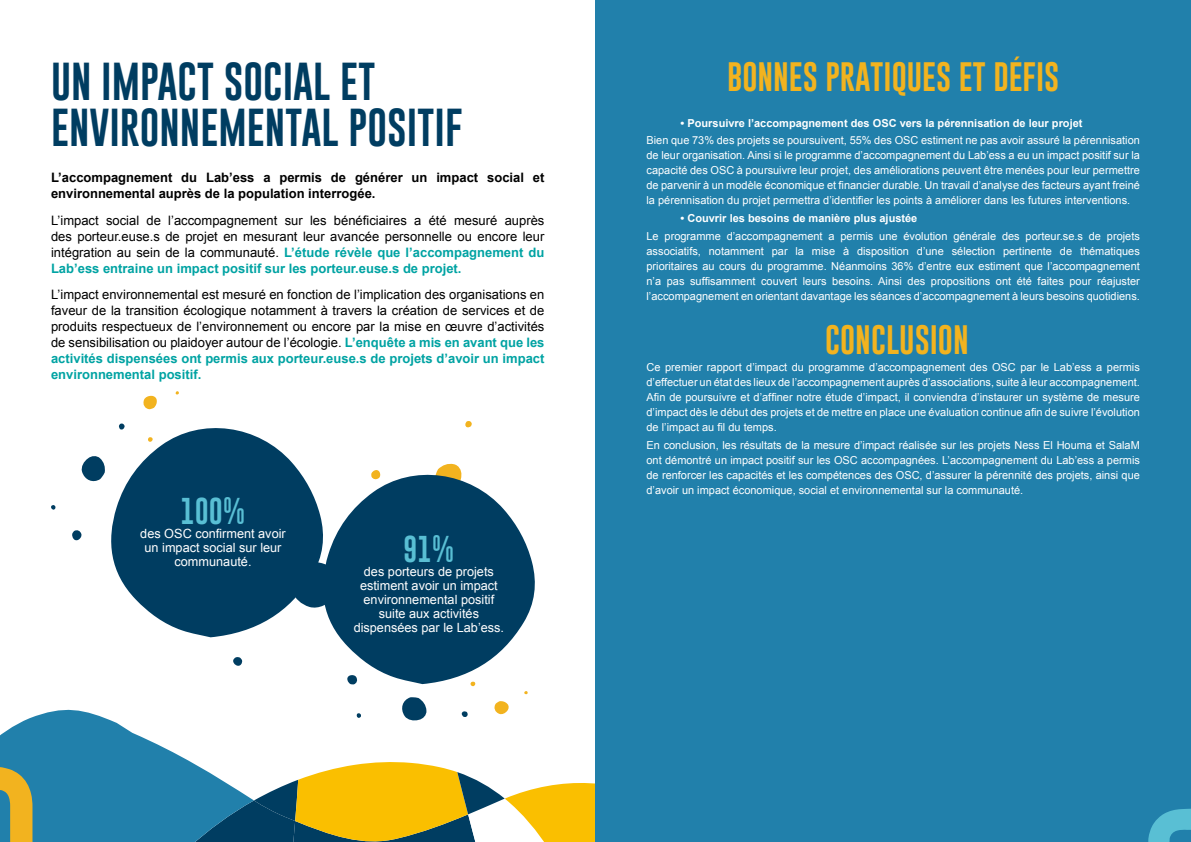
<style>
.page{position:relative;width:1191px;height:842px;background:#fff}
.page>*{position:absolute;margin:0;border:0;box-sizing:border-box;transform-origin:0 0}
.t1{font:39px/45.8px "Gobold Uplow";color:#003d61}
.t2{font:30px "Gobold Uplow";color:#f2b31f}
.t3{font:27.3px "Gobold Uplow";color:#59bfd4}
.t4{font:13px/16px "Arial";color:#000;text-align:justify}
.t5{font:700 13px/16px "Arial";color:#000}
.t6{font:12.7px/14px "Arial";color:#fff;text-align:center}
.t7{font:11px/15px "Arial";color:#fff;text-align:justify}
.t8{font:700 11px "Arial";color:#fff}
.s1{font-weight:700;color:#00a3a3}
</style>
<div class="page">
<svg style="left:233px;top:657px;width:9px;height:9px"></svg>
<svg style="left:465px;top:421px;width:7px;height:7px"></svg>
<svg style="left:111px;top:428px;width:207px;height:209px;fill:#003d61"></svg>
<svg style="left:318px;top:464px;width:217px;height:211px;fill:#003d61"></svg>
<svg style="left:81px;top:456px;width:24px;height:26px"></svg>
<svg style="left:72px;top:530px;width:10px;height:11px"></svg>
<svg style="left:119px;top:423px;width:6px;height:7px"></svg>
<svg style="left:51px;top:505px;width:5px;height:5px"></svg>
<svg style="left:147px;top:437px;width:6px;height:5px"></svg>
<svg style="left:143px;top:396px;width:14px;height:13px"></svg>
<svg style="left:0;top:675px;width:595px;height:167px"></svg>
<div style="left:595px;top:0;width:596px;height:842px;background:#2180ab"></div>
<svg style="left:1148px;top:808px;width:43px;height:34px"></svg>
<h1 class="t1" style="left:51px;top:59px;width:413px">UN IMPACT SOCIAL ET<br>ENVIRONNEMENTAL POSITIF</h1>
<p class="t5" style="left:51px;top:170px;width:495px">L’accompagnement du Lab’ess a permis de générer un impact social et environnemental auprès de la population interrogée.</p>
<p class="t4" style="left:51px;top:212px;width:495px">L’impact social de l’accompagnement sur les bénéficiaires a été mesuré auprès des porteur.euse.s de projet en mesurant leur avancée personnelle ou encore leur intégration au sein de la communauté. <span class="s1">L’étude révèle que l’accompagnement du Lab’ess entraine un impact positif sur les porteur.euse.s de projet.</span></p>
<p class="t4" style="left:51px;top:286px;width:495px">L’impact environnemental est mesuré en fonction de l’implication des organisations en faveur de la transition écologique notamment à travers la création de services et de produits respectueux de l’environnement ou encore par la mise en œuvre d’activités de sensibilisation ou plaidoyer autour de l’écologie. <span class="s1">L’enquête a mis en avant que les activités dispensées ont permis aux porteur.euse.s de projets d’avoir un impact environnemental positif.</span></p>
<h3 class="t3" style="left:181px;top:489px;width:66px">100%</h3>
<p class="t6" style="left:140px;top:526px;width:147px">des OSC confirment avoir un impact social sur leur communauté.</p>
<h3 class="t3" style="left:403px;top:527px;width:53px">91%</h3>
<p class="t6" style="left:354px;top:564px;width:152px">des porteurs de projets estiment avoir un impact environnemental positif suite aux activités dispensées par le Lab’ess.</p>
<h2 class="t2" style="left:727px;top:53px;width:334px">BONNES PRATIQUES ET DÉFIS</h2>
<p class="t8" style="left:680px;top:115px;width:403px">• Poursuivre l’accompagnement des OSC vers la pérennisation de leur projet</p>
<p class="t7" style="left:646px;top:133px;width:495px">Bien que 73% des projets se poursuivent, 55% des OSC estiment ne pas avoir assuré la pérennisation de leur organisation. Ainsi si le programme d’accompagnement du Lab’ess a eu un impact positif sur la capacité des OSC à poursuivre leur projet, des améliorations peuvent être menées pour leur permettre de parvenir à un modèle économique et financier durable. Un travail d’analyse des facteurs ayant freiné la pérennisation du projet permettra d’identifier les points à améliorer dans les futures interventions.</p>
<p class="t8" style="left:680px;top:211px;width:238px">• Couvrir les besoins de manière plus ajustée</p>
<p class="t7" style="left:646px;top:229px;width:495px">Le programme d’accompagnement a permis une évolution générale des porteur.se.s de projets associatifs, notamment par la mise à disposition d’une sélection pertinente de thématiques prioritaires au cours du programme. Néanmoins 36% d’entre eux estiment que l’accompagnement n’a pas suffisamment couvert leurs besoins. Ainsi des propositions ont été faites pour réajuster l’accompagnement en orientant davantage les séances d’accompagnement à leurs besoins quotidiens.</p>
<h2 class="t2" style="left:825px;top:315px;width:145px">CONCLUSION</h2>
<p class="t7" style="left:646px;top:360px;width:495px">Ce premier rapport d’impact du programme d’accompagnement des OSC par le Lab’ess a permis d’effectuer un état des lieux de l’accompagnement auprès d’associations, suite à leur accompagnement.<br>Afin de poursuivre et d’affiner notre étude d’impact, il conviendra d’instaurer un système de mesure d’impact dès le début des projets et de mettre en place une évaluation continue afin de suivre l’évolution de l’impact au fil du temps.</p>
<p class="t7" style="left:646px;top:438px;width:495px">En conclusion, les résultats de la mesure d’impact réalisée sur les projets Ness El Houma et SalaM ont démontré un impact positif sur les OSC accompagnées. L’accompagnement du Lab’ess a permis de renforcer les capacités et les compétences des OSC, d’assurer la pérennité des projets, ainsi que d’avoir un impact économique, social et environnemental sur la communauté.</p>
</div>
